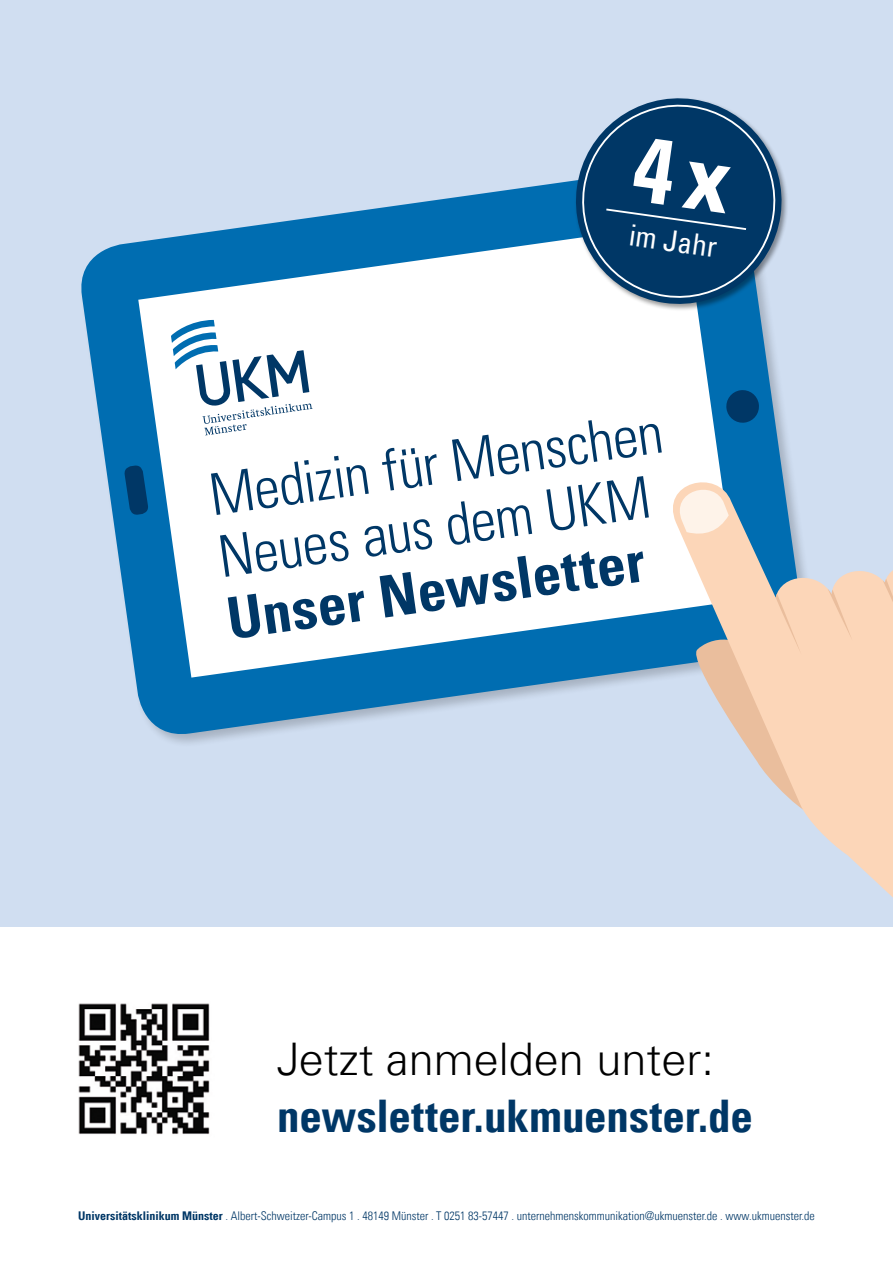
<style>
.page{position:relative;width:893px;height:1263px;background:#fff}
.page>*{position:absolute;margin:0;border:0;box-sizing:border-box;transform-origin:0 0}
.t1{font:57.75px/62.6px "Univers Com 47 Light Cond";color:#003766}
.t2{font:57.75px "Univers Com 67 Bold Cond";color:#003766}
.t3{font:45px "Univers Com 67 Bold Cond";color:#003766}
.t4{font:300 45px "Univers Com 45";color:#000}
.t5{font:condensed 29.4px "Univers Com 57";color:#fff}
.t6{font:12px "Univers Com 47 Light Cond";color:#003766}
.s1{font-family:"Univers Com 67 Bold Cond"}
</style>
<div class="page">
<div style="left:0;top:0;width:893px;height:927px;background:#d0def1"></div>
<svg style="left:81px;top:181px;width:709px;height:559px"></svg>
<svg style="left:138px;top:223px;width:600px;height:455px;background:#c8dfee"></svg>
<svg style="left:725px;top:389px;width:35px;height:35px"></svg>
<svg style="left:171px;top:320px;width:142px;height:115px;background:#ccd9e4"></svg>
<svg style="left:659px;top:467px;width:234px;height:431px"></svg>
<svg style="left:686px;top:579px;width:207px;height:263px"></svg>
<svg style="left:669px;top:478px;width:60px;height:58px;background:#f6e9dd"></svg>
<svg style="left:124px;top:465px;width:25px;height:51px"></svg>
<svg style="left:569px;top:176px;width:219px;height:135px"></svg>
<img style="left:78px;top:1003px;width:132px;height:131px">
<svg style="left:575px;top:98px;width:208px;height:205px;background:#326087"></svg>
<h3 class="t5" style="left:632px;top:216px;width:90px;rotate:8deg">im Jahr</h3>
<h1 class="t1" style="left:206px;top:464px;width:458px;rotate:-8deg">Medizin für Menschen<br>Neues aus dem UKM</h1>
<h1 class="t2" style="left:222px;top:584px;width:423px;rotate:-8deg">Unser Newsletter</h1>
<h2 class="t4" style="left:277px;top:1032px;width:438px">Jetzt anmelden unter:</h2>
<h2 class="t3" style="left:277px;top:1088px;width:477px">newsletter.ukmuenster.de</h2>
<p class="t6" style="left:78px;top:1208px;width:738px"><span class="s1">Universitätsklinikum Münster</span> . Albert-Schweitzer-Campus 1 . 48149 Münster . T 0251 83-57447 . unternehmenskommunikation@ukmuenster.de . www.ukmuenster.de</p>
</div>
